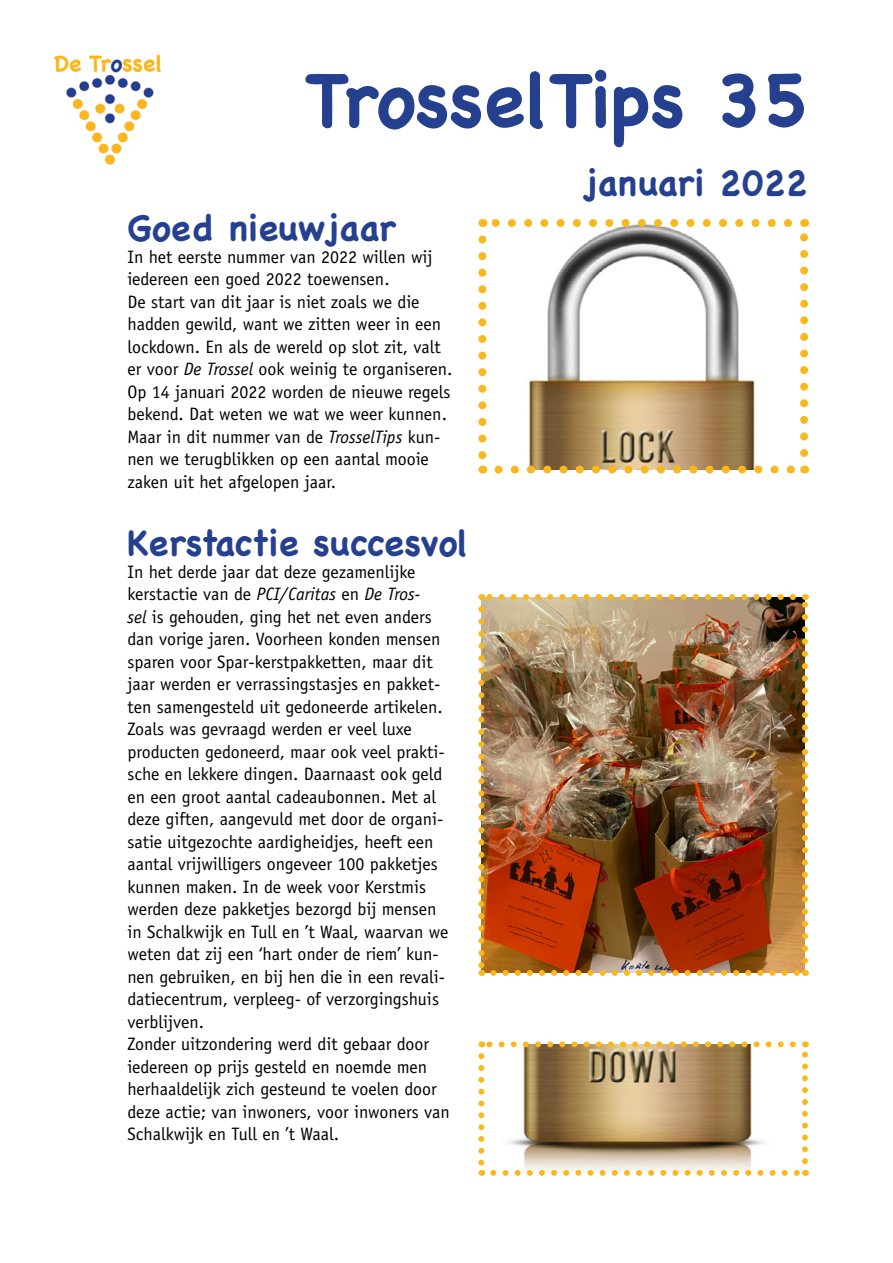
<style>
.page{position:relative;width:893px;height:1263px;background:#fff}
.page>*{position:absolute;margin:0;border:0;box-sizing:border-box;transform-origin:0 0}
.t1{font:700 75px "Chalkboard";color:#25408f}
.t2{font:700 36px "Chalkboard";color:#25408f}
.t3{font:18px/22.5px "Officina Sans LT";color:#000}
.s1{font-style:italic}
</style>
<div class="page">
<img style="left:53px;top:54px;width:108px;height:111px">
<img style="left:481px;top:1044px;width:324px;height:129px">
<svg style="left:493px;top:1170px;width:306px;height:6px"></svg>
<svg style="left:478px;top:1056px;width:6px;height:120px"></svg>
<svg style="left:802px;top:1041px;width:6px;height:120px"></svg>
<svg style="left:481px;top:1041px;width:312px;height:6px"></svg>
<img style="left:487px;top:223px;width:317px;height:246px">
<svg style="left:498px;top:466px;width:298px;height:7px"></svg>
<svg style="left:490px;top:219px;width:298px;height:8px"></svg>
<svg style="left:478px;top:239px;width:8px;height:234px"></svg>
<svg style="left:800px;top:219px;width:8px;height:234px"></svg>
<img style="left:481px;top:597px;width:324px;height:376px">
<svg style="left:493px;top:970px;width:306px;height:6px"></svg>
<svg style="left:478px;top:609px;width:6px;height:367px"></svg>
<svg style="left:802px;top:594px;width:6px;height:367px"></svg>
<svg style="left:481px;top:594px;width:312px;height:6px"></svg>
<h1 class="t1" style="left:305px;top:55px;width:504px">TrosselTips 35</h1>
<h2 class="t2" style="left:583px;top:162px;width:226px">januari 2022</h2>
<h2 class="t2" style="left:128px;top:207px;width:270px">Goed nieuwjaar</h2>
<p class="t3" style="left:128px;top:245px;width:327px">In het eerste nummer van 2022 willen wij iedereen een goed 2022 toewensen.<br>De start van dit jaar is niet zoals we die hadden gewild, want we zitten weer in een lockdown. En als de wereld op slot zit, valt er voor <span class="s1">De Trossel</span> ook weinig te organiseren.<br>Op 14 januari 2022 worden de nieuwe regels bekend. Dat weten we wat we weer kunnen.<br>Maar in dit nummer van de <span class="s1">TrosselTips</span> kun&shy;nen we terugblikken op een aantal mooie zaken uit het afgelopen jaar.</p>
<h2 class="t2" style="left:128px;top:522px;width:343px">Kerstactie succesvol</h2>
<p class="t3" style="left:128px;top:560px;width:324px">In het derde jaar dat deze gezamenlijke kerstactie van de <span class="s1">PCI/Caritas</span> en <span class="s1">De Tros-<br>sel</span> is gehouden, ging het net even anders dan vorige jaren. Voorheen konden mensen sparen voor Spar-kerstpakketten, maar dit jaar werden er verrassingstasjes en pakket&shy;ten samengesteld uit gedoneerde artikelen.<br>Zoals was gevraagd werden er veel luxe producten gedoneerd, maar ook veel prakti&shy;sche en lekkere dingen. Daarnaast ook geld en een groot aantal cadeaubonnen. Met al deze giften, aangevuld met door de organi&shy;satie uitgezochte aardigheidjes, heeft een aantal vrijwilligers ongeveer 100 pakketjes kunnen maken. In de week voor Kerstmis werden deze pakketjes bezorgd bij mensen in Schalkwijk en Tull en ’t Waal, waarvan we weten dat zij een ‘hart onder de riem’ kun&shy;nen gebruiken, en bij hen die in een revali&shy;datiecentrum, verpleeg- of verzorgingshuis verblijven.<br>Zonder uitzondering werd dit gebaar door iedereen op prijs gesteld en noemde men herhaaldelijk zich gesteund te voelen door deze actie; van inwoners, voor inwoners van Schalkwijk en Tull en ’t Waal.</p>
</div>
